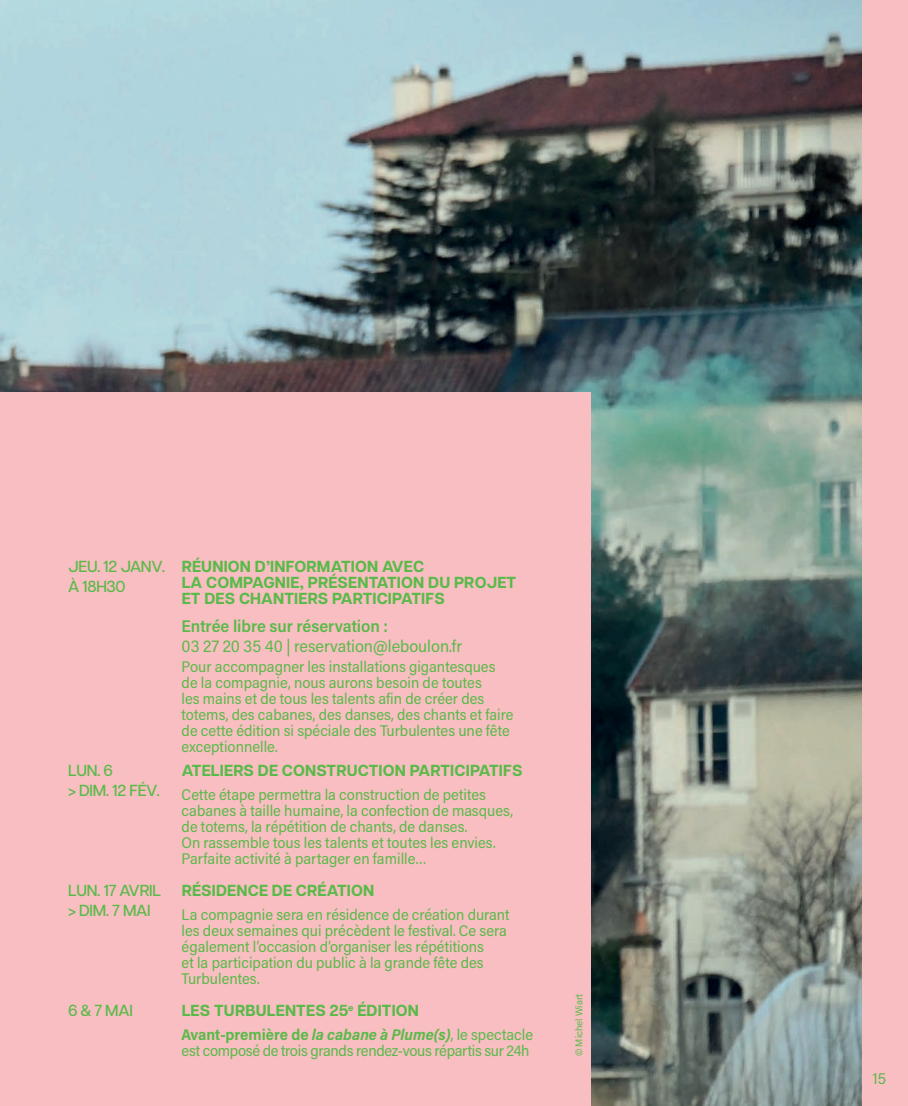
<style>
.page{position:relative;width:908px;height:1106px;background:#fff}
.page>*{position:absolute;margin:0;border:0;box-sizing:border-box;transform-origin:0 0}
.t1{font:17px "Acumin Pro Semi Cond";color:#58ba49}
.t2{font:600 17px "Acumin Pro Semi Cond";color:#58ba49}
.t3{font:700 16px/16px "Articulat CF";letter-spacing:.01em;color:#58ba49}
.t4{font:500 16px/20px "Articulat CF";letter-spacing:-.015em;color:#58ba49}
.t5{font:16px "Acumin Pro Semi Cond";color:#58ba49}
.t6{font:15.6px/16px "Acumin Pro Semi Cond";color:#58ba49}
.t7{font:15.6px/16px "Acumin Pro Semi Cond";letter-spacing:-.02em;color:#58ba49}
.t8{font:10px "Acumin Pro Semi Cond";color:#58ba49}
.s1{font-weight:700}
.s2{font-weight:700;font-style:italic}
</style>
<div class="page">
<img style="left:0;top:0;width:862px;height:1106px">
<div style="left:0;top:392px;width:590px;height:714px;background:#f9bec1"></div>
<div style="left:862px;top:0;width:45px;height:1106px;background:#f9bec1"></div>
<p class="t4" style="left:68px;top:556px;width:98px">JEU. 12 JANV.<br>À 18H30</p>
<p class="t4" style="left:68px;top:760px;width:93px">LUN. 6<br>&gt; DIM. 12 FÉV.</p>
<p class="t4" style="left:68px;top:880px;width:94px">LUN. 17 AVRIL &gt; DIM. 7 MAI</p>
<p class="t4" style="left:68px;top:1000px;width:66px">6 &amp; 7 MAI</p>
<p class="t3" style="left:181px;top:558px;width:336px">RÉUNION D’INFORMATION AVEC<br>LA COMPAGNIE, PRÉSENTATION DU PROJET<br>ET DES CHANTIERS PARTICIPATIFS</p>
<p class="t2" style="left:181px;top:614px;width:208px">Entrée libre sur réservation :</p>
<p class="t1" style="left:181px;top:634px;width:282px">03 27 20 35 40 | reservation@leboulon.fr</p>
<p class="t6" style="left:181px;top:658px;width:333px">Pour accompagner les installations gigantesques de la compagnie, nous aurons besoin de toutes<br>les mains et de tous les talents afin de créer des totems, des cabanes, des danses, des chants et faire de cette édition si spéciale des Turbulentes une fête exceptionnelle.</p>
<p class="t3" style="left:181px;top:762px;width:342px">ATELIERS DE CONSTRUCTION PARTICIPATIFS</p>
<p class="t6" style="left:181px;top:786px;width:333px">Cette étape permettra la construction de petites cabanes à taille humaine, la confection de masques, de totems, la répétition de chants, de danses.<br>On rassemble tous les talents et toutes les envies.<br>Parfaite activité à partager en famille…</p>
<p class="t3" style="left:181px;top:882px;width:194px">RÉSIDENCE DE CRÉATION</p>
<p class="t6" style="left:181px;top:906px;width:329px">La compagnie sera en résidence de création durant les deux semaines qui précèdent le festival. Ce sera également l’occasion d’organiser les répétitions<br>et la participation du public à la grande fête des Turbulentes.</p>
<p class="t3" style="left:181px;top:1002px;width:239px">LES TURBULENTES 25<sup>e</sup> ÉDITION</p>
<p class="t7" style="left:181px;top:1026px;width:353px"><span class="s1">Avant-première de</span> <span class="s2">la cabane à Plume(s)</span>, le spectacle est composé de trois grands rendez-vous répartis sur 24h</p>
<p class="t8" style="left:572px;top:1056px;width:64px;rotate:-90deg">© Michel Wiart</p>
<p class="t5" style="left:872px;top:1067px;width:15px">15</p>
</div>
